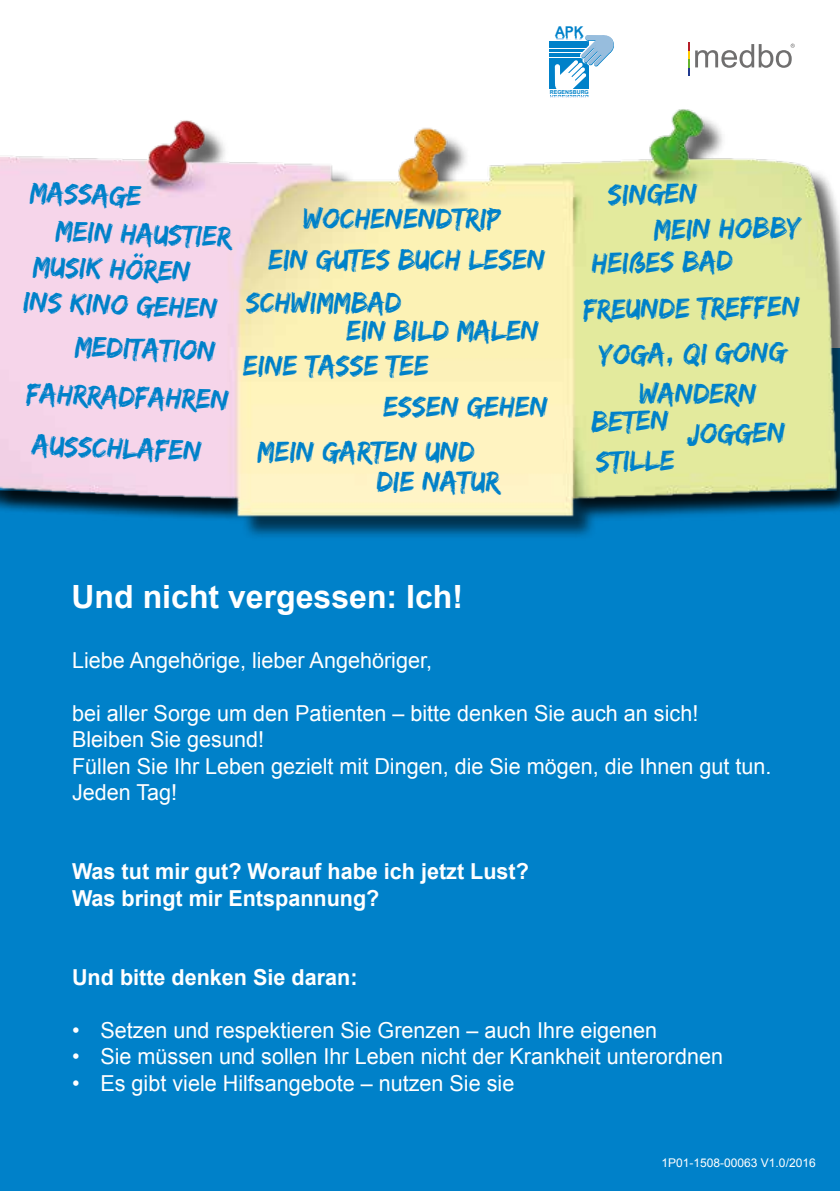
<style>
.page{position:relative;width:840px;height:1191px;background:#fff}
.page>*{position:absolute;margin:0;border:0;box-sizing:border-box;transform-origin:0 0}
.t1{font:700 32px "Arial";color:#fff}
.t2{font:29.6px/30px "Edo SZ";color:#0081c9}
.t3{font:22px/26.4px "Arial";color:#fff}
.t4{font:700 22px/26.4px "Arial";color:#fff}
.t5{font:700 13.4px "Arial";color:#0081c9}
.t6{font:12px "Arial";color:#fff}
.t7{font:700 5.4px "Arial";color:#0081c9}
</style>
<div class="page">
<div style="left:0;top:348px;width:839px;height:843px;background:#0081c9"></div>
<svg style="left:688px;top:42px;width:106px;height:34px"></svg>
<hr style="left:549px;top:53px;width:39px;height:3px;background:#0081c9">
<hr style="left:549px;top:50px;width:39px;height:2px;background:#0081c9">
<hr style="left:549px;top:47px;width:39px;height:1px;background:#0081c9">
<hr style="left:549px;top:44px;width:39px;height:1px;background:#0081c9">
<hr style="left:549px;top:42px;width:39px;height:1px;background:#0081c9">
<hr style="left:549px;top:41px;width:39px;height:1px;background:#0081c9">
<div style="left:549px;top:58px;width:39px;height:30px;background:#0081c9"></div>
<svg style="left:550px;top:35px;width:64px;height:63px"></svg>
<img style="left:0;top:109px;width:839px;height:428px">
<p class="t5" style="left:555px;top:22px;width:30px">APK</p>
<p class="t7" style="left:549px;top:89px;width:40px">REGENSBURG</p>
<h2 class="t2" style="left:31px;top:176px;width:113px;rotate:2deg">MASSAGE</h2>
<h2 class="t2" style="left:56px;top:215px;width:177px;rotate:2deg">MEIN HAUSTIER</h2>
<h2 class="t2" style="left:34px;top:250px;width:159px;rotate:2deg">MUSIK HÖREN</h2>
<h2 class="t2" style="left:303px;top:203px;width:199px">WOCHENENDTRIP</h2>
<h2 class="t2" style="left:268px;top:243px;width:278px">EIN GUTES BUCH LESEN</h2>
<h2 class="t2" style="left:607px;top:179px;width:91px;rotate:-1deg">SINGEN</h2>
<h2 class="t2" style="left:653px;top:213px;width:148px;rotate:-1deg">MEIN HOBBY</h2>
<h2 class="t2" style="left:591px;top:247px;width:143px;rotate:-1deg">HEIßES BAD</h2>
<h2 class="t2" style="left:24px;top:285px;width:196px;rotate:2deg">INS KINO GEHEN</h2>
<h2 class="t2" style="left:76px;top:330px;width:142px;rotate:2deg">MEDITATION</h2>
<h2 class="t2" style="left:246px;top:287px;width:156px">SCHWIMMBAD</h2>
<h2 class="t2" style="left:582px;top:294px;width:218px;rotate:-1deg">FREUNDE TREFFEN</h2>
<h2 class="t2" style="left:346px;top:315px;width:194px">EIN BILD MALEN</h2>
<h2 class="t2" style="left:598px;top:339px;width:189px;rotate:-1deg">YOGA, QI GONG</h2>
<h2 class="t2" style="left:243px;top:349px;width:187px">EINE TASSE TEE</h2>
<h2 class="t2" style="left:27px;top:377px;width:204px;rotate:2deg">FAHRRADFAHREN</h2>
<h2 class="t2" style="left:33px;top:429px;width:170px;rotate:2deg">AUSSCHLAFEN</h2>
<h2 class="t2" style="left:383px;top:391px;width:166px">ESSEN GEHEN</h2>
<h2 class="t2" style="left:376px;top:435px;width:125px;text-indent:-119px">MEIN GARTEN UND<br>DIE NATUR</h2>
<h2 class="t2" style="left:638px;top:377px;width:119px">WANDERN</h2>
<h2 class="t2" style="left:590px;top:406px;width:79px;rotate:-1deg">BETEN</h2>
<h2 class="t2" style="left:595px;top:445px;width:80px;rotate:-1deg">STILLE</h2>
<h2 class="t2" style="left:686px;top:418px;width:100px;rotate:-1deg">JOGGEN</h2>
<h1 class="t1" style="left:71px;top:575px;width:393px">Und nicht vergessen: Ich!</h1>
<p class="t3" style="left:72px;top:647px;width:361px">Liebe Angehörige, lieber Angehöriger,</p>
<p class="t3" style="left:72px;top:700px;width:700px">bei aller Sorge um den Patienten – bitte denken Sie auch an sich!<br>Bleiben Sie gesund!<br>Füllen Sie Ihr Leben gezielt mit Dingen, die Sie mögen, die Ihnen gut tun.<br>Jeden Tag!</p>
<p class="t4" style="left:72px;top:859px;width:458px">Was tut mir gut? Worauf habe ich jetzt Lust?<br>Was bringt mir Entspannung?</p>
<p class="t4" style="left:72px;top:964px;width:287px">Und bitte denken Sie daran:</p>
<p class="t3" style="left:72px;top:1017px;width:586px">• Setzen und respektieren Sie Grenzen – auch Ihre eigenen</p>
<p class="t3" style="left:72px;top:1043px;width:652px">• Sie müssen und sollen Ihr Leben nicht der Krankheit unterordnen</p>
<p class="t3" style="left:72px;top:1069px;width:443px">• Es gibt viele Hilfsangebote – nutzen Sie sie</p>
<p class="t6" style="left:661px;top:1155px;width:156px">1P01-1508-00063 V1.0/2016</p>
</div>
